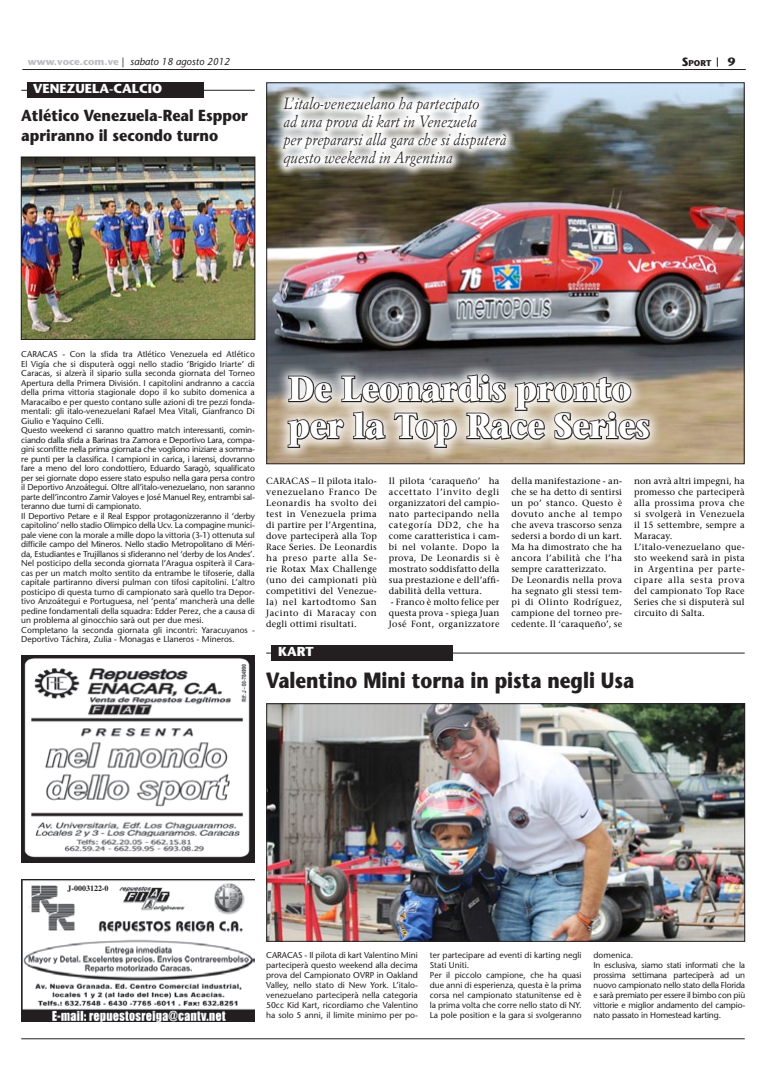
<style>
.page{position:relative;width:766px;height:1078px;background:#fff}
.page>*{position:absolute;margin:0;border:0;box-sizing:border-box;transform-origin:0 0}
.t1{font:700 35px "Stone Serif";color:#fff;scale:.88 1}
.t2{font:700 22px "Stone Sans";color:#231f20;scale:.85 1}
.t3{font:italic 16px/18px "Simoncini Garamond";color:#231f20;scale:.9 1}
.t4{font:700 16px "Stone Sans";color:#231f20;scale:.9 1}
.t5{font:700 13px "Stone Sans";color:#fff}
.t6{font:700 12px "Stone Sans";color:#231f20}
.t7{font:italic 10px "Stone Sans";color:#231f20}
.t8{font:9px/11px "Stone Serif";letter-spacing:.02em;color:#000;text-align:justify}
.t9{font:8.5px/9.5px "Stone Sans";color:#231f20;text-align:justify}
.t10{font:700 8.4px "Stone Sans";color:#231f20}
.t11{font:700 8px "Times";color:#231f20}
.s1{font-weight:700;font-style:normal;color:#bcbdc0}
.s2{font-style:normal}
.s3{font-size:12px}
</style>
<div class="page">
<hr style="left:21px;top:1037px;width:723px;height:1px;background:#231f20">
<hr style="left:21px;top:90px;width:234px;height:1px;background:#231f20">
<hr style="left:266px;top:652px;width:478px;height:1px;background:#231f20">
<div style="left:27px;top:82px;width:176px;height:16px;background:#231f20"></div>
<div style="left:272px;top:645px;width:181px;height:15px;background:#231f20"></div>
<img style="left:268px;top:84px;width:474px;height:378px">
<hr style="left:22px;top:69px;width:723px;height:1px;background:#231f20">
<img style="left:21px;top:655px;width:233px;height:207px">
<img style="left:21px;top:879px;width:233px;height:141px">
<svg style="left:271px;top:85px;width:244px;height:91px"></svg>
<div style="left:273px;top:360px;width:388px;height:99px;background:#fff;opacity:.9"></div>
<svg style="left:286px;top:373px;width:364px;height:76px;background:#aaa39c"></svg>
<img style="left:268px;top:705px;width:475px;height:234px">
<div style="left:266px;top:703px;width:479px;height:238px;border:1px solid #231f20"></div>
<img style="left:23px;top:158px;width:230px;height:180px">
<div style="left:21px;top:156px;width:234px;height:184px;border:1px solid #231f20"></div>
<p class="t7" style="left:28px;top:55px;width:203px"><span class="s1">www.voce.com.ve</span> <span class="s2">|</span> sabato 18 agosto 2012</p>
<p class="t10" style="left:681px;top:58px;width:31px"><span class="s3">S</span>port</p>
<p class="t6" style="left:727px;top:55px;width:9px">9</p>
<p class="t5" style="left:33px;top:81px;width:131px">VENEZUELA-CALCIO</p>
<p class="t4" style="left:21px;top:106px;width:253px">Atlético Venezuela-Real Esppor</p>
<p class="t4" style="left:21px;top:126px;width:220px">apriranno il secondo turno</p>
<p class="t3" style="left:283px;top:94px;width:219px">L’italo-venezuelano ha partecipato</p>
<p class="t3" style="left:283px;top:112px;width:216px">ad una prova di kart in Venezuela</p>
<p class="t3" style="left:283px;top:130px;width:249px">per prepararsi alla gara che si disputerà questo weekend in Argentina</p>
<p class="t9" style="left:21px;top:349px;width:235px">CARACAS - Con la sfida tra Atlético Venezuela ed Atlético El Vigía che si disputerà oggi nello stadio ‘Brigido Iriarte’ di Caracas, si alzerà il sipario sulla seconda giornata del Torneo Apertura della Primera División. I capitolini andranno a caccia della prima vittoria stagionale dopo il ko subito domenica a Maracaibo e per questo contano sulle azioni di tre pezzi fonda&shy;mentali: gli italo-venezuelani Rafael Mea Vitali, Gianfranco Di Giulio e Yaquino Celli.</p>
<p class="t9" style="left:21px;top:425px;width:235px">Questo weekend ci saranno quattro match interessanti, comin&shy;ciando dalla sfida a Barinas tra Zamora e Deportivo Lara, compa&shy;gini sconfitte nella prima giornata che vogliono iniziare a somma&shy;re punti per la classifica. I campioni in carica, i larensi, dovranno fare a meno del loro condottiero, Eduardo Saragò, squalificato per sei giornate dopo essere stato espulso nella gara persa contro il Deportivo Anzoátegui. Oltre all’italo-venezuelano, non saranno parte dell’incontro Zamir Valoyes e José Manuel Rey, entrambi sal&shy;teranno due turni di campionato.</p>
<p class="t9" style="left:21px;top:511px;width:235px">Il Deportivo Petare e il Real Esppor protagonizzeranno il ‘derby capitolino’ nello stadio Olimpico della Ucv. La compagine munici&shy;pale viene con la morale a mille dopo la vittoria (3-1) ottenuta sul difficile campo del Mineros. Nello stadio Metropolitano di Méri&shy;da, Estudiantes e Trujillanos si sfideranno nel ‘derby de los Andes’.</p>
<p class="t9" style="left:21px;top:558px;width:235px">Nel posticipo della seconda giornata l’Aragua ospiterà il Cara&shy;cas per un match molto sentito da entrambe le tifoserie, dalla capitale partiranno diversi pulman con tifosi capitolini. L’altro posticipo di questa turno di campionato sarà quello tra Depor&shy;tivo Anzoátegui e Portuguesa, nel ‘penta’ mancherà una delle pedine fondamentali della squadra: Edder Perez, che a causa di un problema al ginocchio sarà out per due mesi.</p>
<p class="t9" style="left:21px;top:625px;width:235px">Completano la seconda giornata gli incontri: Yaracuyanos -<br>Deportivo Táchira, Zulia - Monagas e Llaneros - Mineros.</p>
<p class="t1" style="left:288px;top:367px;width:391px">De Leonardis pronto</p>
<p class="t1" style="left:288px;top:404px;width:412px">per la Top Race Series</p>
<p class="t8" style="left:266px;top:475px;width:112px">CARACAS – Il pilota italo&shy;venezuelano Franco De Leonardis ha svolto dei test in Venezuela prima di partire per l’Argentina, dove parteciperà alla Top Race Series. De Leonardis ha preso parte alla Se&shy;rie Rotax Max Challenge (uno dei campionati più competitivi del Venezue&shy;la) nel kartodtomo San Jacinto di Maracay con degli ottimi risultati.</p>
<p class="t8" style="left:389px;top:475px;width:112px">Il pilota ‘caraqueño’ ha accettato l’invito degli organizzatori del campio&shy;nato partecipando nella categoría DD2, che ha come caratteristica i cam&shy;bi nel volante. Dopo la prova, De Leonardis si è mostrato soddisfatto della sua prestazione e dell’affi&shy;dabilità della vettura.</p>
<p class="t8" style="left:634px;top:475px;width:112px">non avrà altri impegni, ha promesso che parteciperà alla prossima prova che si svolgerà in Venezuela il 15 settembre, sempre a Maracay.</p>
<p class="t8" style="left:634px;top:541px;width:112px">L’italo-venezuelano que&shy;sto weekend sarà in pista in Argentina per parte&shy;cipare alla sesta prova del campionato Top Race Series che si disputerà sul circuito di Salta.</p>
<p class="t8" style="left:511px;top:475px;width:112px">della manifestazione - an&shy;che se ha detto di sentirsi un po’ stanco. Questo è dovuto anche al tempo che aveva trascorso senza sedersi a bordo di un kart.<br>Ma ha dimostrato che ha ancora l’abilità che l’ha sempre caratterizzato.</p>
<p class="t8" style="left:511px;top:574px;width:112px">De Leonardis nella prova ha segnato gli stessi tem&shy;pi di Olinto Rodríguez, campione del torneo pre&shy;cedente. Il ‘caraqueño’, se</p>
<p class="t8" style="left:389px;top:596px;width:112px">- Franco è molto felice per questa prova - spiega Juan José Font, organizzatore</p>
<p class="t5" style="left:278px;top:643px;width:37px">KART</p>
<p class="t2" style="left:266px;top:666px;width:434px">Valentino Mini torna in pista negli Usa</p>
<p class="t11" style="left:68px;top:883px;width:42px">J-0003122-0</p>
<p class="t9" style="left:266px;top:950px;width:153px;line-height:10px">CARACAS - Il pilota di kart Valentino Mini parteciperà questo weekend alla decima prova del Campionato OVRP in Oakland Valley, nello stato di New York. L’italo&shy;venezuelano parteciperà nella categoria 50cc Kid Kart, ricordiamo che Valentino ha solo 5 anni, il limite minimo per po-</p>
<p class="t9" style="left:430px;top:950px;width:153px;line-height:10px">ter partecipare ad eventi di karting negli<br>Stati Uniti.</p>
<p class="t9" style="left:430px;top:970px;width:153px;line-height:10px">Per il piccolo campione, che ha quasi due anni di esperienza, questa è la prima corsa nel campionato statunitense ed è la prima volta che corre nello stato di NY.<br>La pole position e la gara si svolgeranno</p>
<p class="t9" style="left:593px;top:950px;width:41px">domenica.</p>
<p class="t9" style="left:593px;top:960px;width:153px;line-height:10px">In esclusiva, siamo stati informati che la prossima settimana parteciperà ad un nuovo campionato nello stato della Florida e sarà premiato per essere il bimbo con più vittorie e miglior andamento del campio&shy;nato passato in Homestead karting.</p>
</div>
